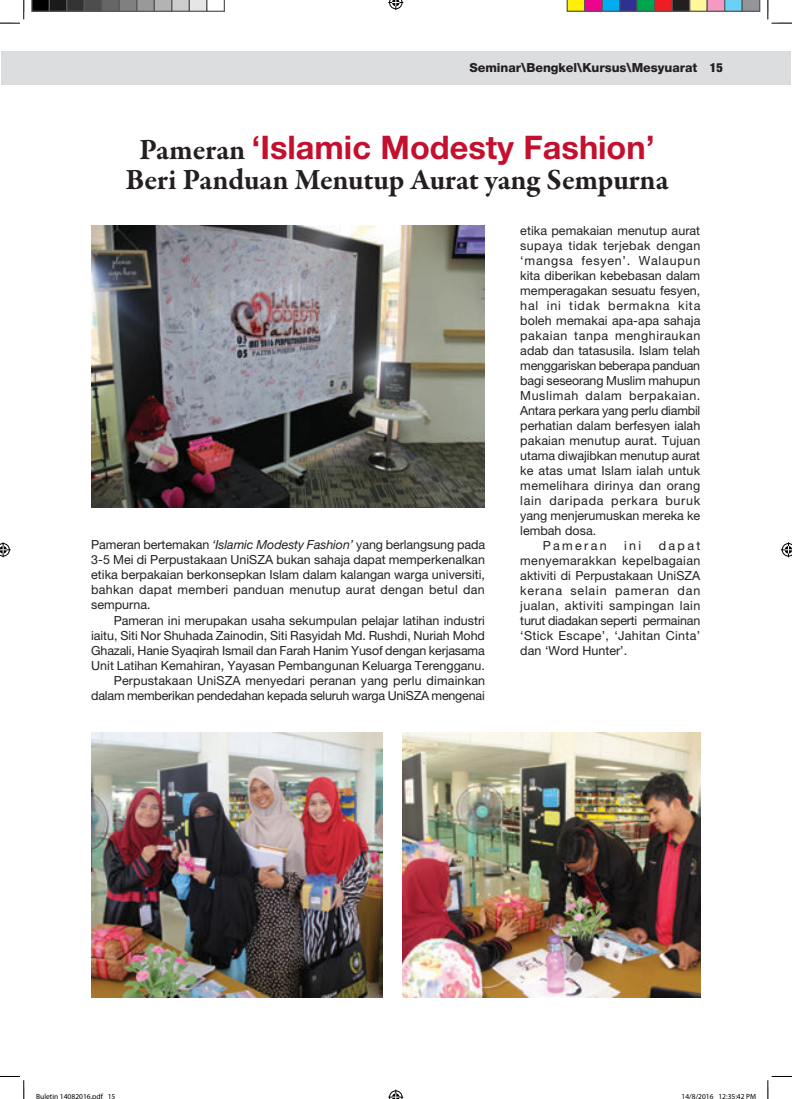
<style>
.page{position:relative;width:792px;height:1099px;background:#fff}
.page>*{position:absolute;margin:0;border:0;box-sizing:border-box;transform-origin:0 0}
.t1{font:700 32.5px "Helvetica Neue LT Pro";color:#c3102e}
.t2{font:700 30px "Garamond Premr Pro";letter-spacing:-.01em;color:#231f20}
.t3{font:12.5px/15px "Helvetica Neue LT Pro";color:#231f20;text-align:justify}
.t4{font:12.5px "Helvetica Neue LT Pro";letter-spacing:.03em;color:#231f20}
.t5{font:12.5px "Helvetica Neue LT Pro";letter-spacing:.045em;color:#231f20}
.t6{font:12.5px "Helvetica Neue LT Pro";letter-spacing:.065em;color:#231f20}
.t7{font:800 12.5px "Helvetica Neue LT Pro";color:#231f20}
.t8{font:12.5px "Helvetica Neue LT Pro";letter-spacing:-.02em;color:#231f20}
.t9{font:12.5px "Helvetica Neue LT Pro";letter-spacing:.055em;color:#231f20}
.t10{font:12.5px "Helvetica Neue LT Pro";letter-spacing:.185em;color:#231f20}
.t11{font:7.5px "Myriad Pro";color:#000}
.s1{font-weight:900;font-stretch:condensed}
.s2{font-family:"Garamond Premr Pro";font-size:30px;color:#231f20}
.s3{font-style:italic}
</style>
<div class="page">
<div style="left:1px;top:51px;width:789px;height:34px;background:#dcdddf"></div>
<img style="left:91px;top:226px;width:394px;height:281px">
<img style="left:91px;top:732px;width:291px;height:265px">
<img style="left:402px;top:732px;width:298px;height:265px">
<svg style="left:0;top:0;width:25px;height:24px"></svg>
<svg style="left:0;top:1075px;width:25px;height:23px"></svg>
<svg style="left:767px;top:0;width:25px;height:24px"></svg>
<svg style="left:767px;top:1075px;width:25px;height:23px"></svg>
<svg style="left:388px;top:0;width:15px;height:10px"></svg>
<svg style="left:388px;top:1089px;width:15px;height:9px"></svg>
<svg style="left:0;top:542px;width:11px;height:15px"></svg>
<svg style="left:781px;top:542px;width:11px;height:15px"></svg>
<svg style="left:31px;top:0;width:194px;height:12px;background:#787878"></svg>
<svg style="left:567px;top:0;width:193px;height:12px;background:#847b79"></svg>
<p class="t7" style="left:469px;top:60px;width:255px">Seminar\Bengkel\Kursus\Mesyuarat <span class="s1">15</span></p>
<h1 class="t1" style="left:139px;top:127px;width:517px"><span class="s2">Pameran</span> ‘Islamic Modesty Fashion’</h1>
<h2 class="t2" style="left:126px;top:161px;width:545px">Beri Panduan Menutup Aurat yang Sempurna</h2>
<p class="t3" style="left:520px;top:222px;width:181px">etika pemakaian menutup aurat</p>
<p class="t4" style="left:520px;top:238px;width:182px">supaya tidak terjebak dengan</p>
<p class="t6" style="left:520px;top:253px;width:181px">‘mangsa fesyen’. Walaupun</p>
<p class="t3" style="left:520px;top:267px;width:181px">kita diberikan kebebasan dalam</p>
<p class="t3" style="left:520px;top:282px;width:181px">memperagakan sesuatu fesyen,</p>
<p class="t6" style="left:520px;top:298px;width:182px">hal ini tidak bermakna kita</p>
<p class="t3" style="left:520px;top:312px;width:182px">boleh memakai apa-apa sahaja</p>
<p class="t5" style="left:520px;top:328px;width:182px">pakaian tanpa menghiraukan</p>
<p class="t3" style="left:520px;top:342px;width:181px">adab dan tatasusila. Islam telah</p>
<p class="t8" style="left:520px;top:358px;width:181px">menggariskan beberapa panduan</p>
<p class="t3" style="left:520px;top:372px;width:182px">bagi seseorang Muslim mahupun</p>
<p class="t5" style="left:520px;top:388px;width:182px">Muslimah dalam berpakaian.</p>
<p class="t3" style="left:520px;top:402px;width:182px">Antara perkara yang perlu diambil</p>
<p class="t3" style="left:520px;top:417px;width:181px">perhatian dalam berfesyen ialah</p>
<p class="t3" style="left:520px;top:432px;width:182px">pakaian menutup aurat. Tujuan</p>
<p class="t3" style="left:520px;top:447px;width:181px">utama diwajibkan menutup aurat</p>
<p class="t3" style="left:520px;top:462px;width:181px">ke atas umat Islam ialah untuk</p>
<p class="t4" style="left:520px;top:478px;width:182px">memelihara dirinya dan orang</p>
<p class="t9" style="left:520px;top:493px;width:181px">lain daripada perkara buruk</p>
<p class="t3" style="left:520px;top:507px;width:182px">yang menjerumuskan mereka ke</p>
<p class="t3" style="left:520px;top:522px;width:77px">lembah dosa.</p>
<p class="t10" style="left:543px;top:538px;width:65px">Pameran</p>
<p class="t3" style="left:624px;top:537px;width:19px">ini</p>
<p class="t3" style="left:91px;top:537px;width:395px">Pameran bertemakan <span class="s3">‘Islamic Modesty Fashion’</span> yang berlangsung pada 3-5 Mei di Perpustakaan UniSZA bukan sahaja dapat memperkenalkan etika berpakaian berkonsepkan Islam dalam kalangan warga universiti, bahkan dapat memberi panduan menutup aurat dengan betul dan sempurna.</p>
<p class="t3" style="left:91px;top:612px;width:395px;text-align:right">Pameran ini merupakan usaha sekumpulan pelajar latihan industri iaitu, Siti Nor Shuhada Zainodin, Siti Rasyidah Md. Rushdi, Nuriah Mohd Ghazali, Hanie Syaqirah Ismail dan Farah Hanim Yusof dengan kerjasama Unit Latihan Kemahiran, Yayasan Pembangunan Keluarga Terengganu.<br>Perpustakaan UniSZA menyedari peranan yang perlu dimainkan dalam memberikan pendedahan kepada seluruh warga UniSZA mengenai</p>
<p class="t3" style="left:520px;top:537px;width:182px;text-indent:139px">dapat menyemarakkan kepelbagaian aktiviti di Perpustakaan UniSZA kerana selain pameran dan jualan, aktiviti sampingan lain turut diadakan seperti permainan ‘Stick Escape’, ‘Jahitan Cinta’ dan ‘Word Hunter’.</p>
<p class="t11" style="left:36px;top:1091px;width:81px">Buletin 14082016.pdf 15</p>
<p class="t11" style="left:682px;top:1091px;width:76px">14/8/2016 12:35:42 PM</p>
</div>
